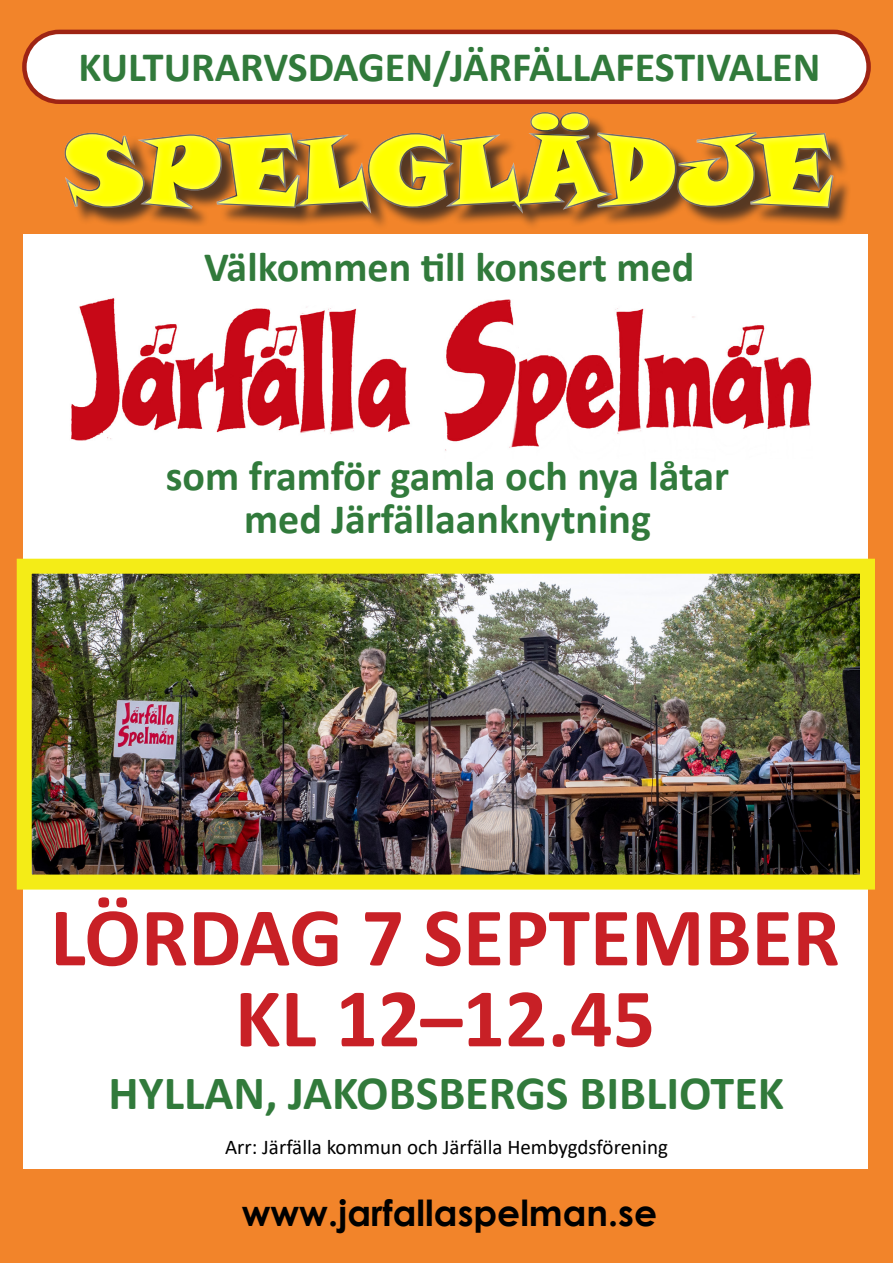
<style>
.page{position:relative;width:893px;height:1263px;background:#f2842a}
.page>*{position:absolute;margin:0;border:0;box-sizing:border-box;transform-origin:0 0}
.t1{font:96px "Snap ITC";color:#ff0}
.t2{font:700 84px "Calibri";color:#c82026}
.t3{font:700 48px "Calibri";color:#317a3b}
.t4{font:700 42px "Calibri";color:#317a3b}
.t5{font:700 36px "Century Gothic";color:#000}
.t6{font:21px "Calibri";color:#000}
</style>
<div class="page">
<div style="left:24px;top:32px;width:845px;height:70px;background:#fff;border-radius:35px"></div>
<div style="left:22px;top:30px;width:849px;height:74px;border:4px solid #9e2414;border-radius:35px"></div>
<div style="left:23px;top:234px;width:844px;height:934px;background:#fff"></div>
<div style="left:2px;top:100px;width:891px;height:157px;background:#fff;opacity:.75"></div>
<img style="left:33px;top:575px;width:826px;height:298px">
<div style="left:17px;top:559px;width:858px;height:330px;border:15px solid #f4ec17"></div>
<img style="left:71px;top:298px;width:741px;height:153px">
<p class="t4" style="left:78px;top:37px;width:743px">KULTURARVSDAGEN/JÄRFÄLLAFESTIVALEN</p>
<h1 class="t1" style="left:65px;top:107px;width:770px">SPELGLÄDJE</h1>
<p class="t4" style="left:204px;top:237px;width:492px">Välkommen till konsert med</p>
<p class="t4" style="left:166px;top:446px;width:565px">som framför gamla och nya låtar</p>
<p class="t4" style="left:244px;top:490px;width:408px">med Järfällaanknytning</p>
<p class="t2" style="left:50px;top:878px;width:791px">LÖRDAG 7 SEPTEMBER</p>
<p class="t2" style="left:235px;top:959px;width:422px">KL 12–12.45</p>
<p class="t3" style="left:108px;top:1059px;width:677px">HYLLAN, JAKOBSBERGS BIBLIOTEK</p>
<p class="t6" style="left:225px;top:1132px;width:444px">Arr: Järfälla kommun och Järfälla Hembygdsförening</p>
<p class="t5" style="left:242px;top:1185px;width:417px">www.jarfallaspelman.se</p>
</div>
